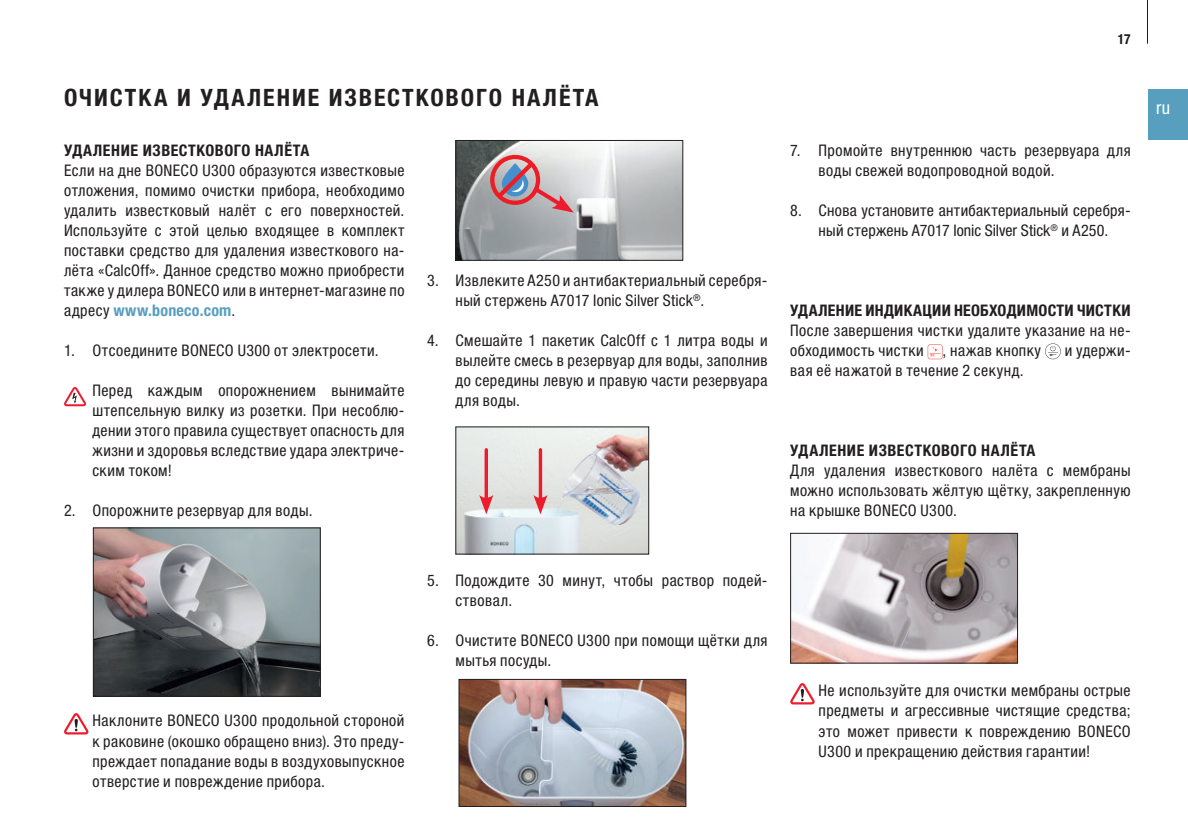
<style>
.page{position:relative;width:1188px;height:838px;background:#fff}
.page>*{position:absolute;margin:0;border:0;box-sizing:border-box;transform-origin:0 0}
.t1{font:700 condensed 24px "Helvetica Neue LTW1 G";letter-spacing:.08em;color:#231f20}
.t2{font:condensed 18px "Helvetica Neue LTW1 G";color:#fff}
.t3{font:condensed 16px/20px "Helvetica Neue LTW1 G";letter-spacing:.03em;color:#231f20;text-align:justify}
.t4{font:700 condensed 16px "Helvetica Neue LTW1 G";letter-spacing:.03em;color:#231f20}
.t5{font:700 condensed 14px "Helvetica Neue LTW1 G";color:#231f20;scale:.96 1}
.s1{font-weight:700;color:#589ebf}
</style>
<div class="page">
<div style="left:1147px;top:89px;width:40px;height:51px;background:#589ebf"></div>
<hr style="left:1146px;top:0;width:1px;height:44px;background:#231f20">
<svg style="left:64px;top:387px;width:22px;height:19px"></svg>
<svg style="left:64px;top:713px;width:24px;height:21px"></svg>
<svg style="left:927px;top:344px;width:15px;height:15px"></svg>
<svg style="left:1045px;top:343px;width:15px;height:16px"></svg>
<svg style="left:790px;top:683px;width:24px;height:21px"></svg>
<img style="left:95px;top:529px;width:223px;height:165px">
<div style="left:93px;top:527px;width:227px;height:169px;border:1px solid #231f20"></div>
<img style="left:457px;top:142px;width:224px;height:116px">
<div style="left:455px;top:140px;width:228px;height:120px;border:1px solid #231f20"></div>
<svg style="left:490px;top:155px;width:83px;height:57px;background:#c09ca5"></svg>
<img style="left:460px;top:681px;width:224px;height:123px">
<div style="left:458px;top:679px;width:228px;height:127px;border:1px solid #231f20"></div>
<img style="left:457px;top:428px;width:190px;height:124px">
<svg style="left:484px;top:449px;width:4px;height:46px"></svg>
<svg style="left:479px;top:495px;width:14px;height:19px"></svg>
<svg style="left:538px;top:449px;width:4px;height:46px"></svg>
<svg style="left:533px;top:495px;width:14px;height:19px"></svg>
<img style="left:792px;top:535px;width:223px;height:126px">
<div style="left:790px;top:533px;width:227px;height:130px;border:1px solid #231f20"></div>
<h1 class="t1" style="left:64px;top:83px;width:536px">ОЧИСТКА И УДАЛЕНИЕ ИЗВЕСТКОВОГО НАЛЁТА</h1>
<p class="t4" style="left:64px;top:141px;width:247px">УДАЛЕНИЕ ИЗВЕСТКОВОГО НАЛЁТА</p>
<p class="t3" style="left:64px;top:160px;width:342px">Если на дне BONECO U300 образуются известковые отложения, помимо очистки прибора, необходимо удалить известковый налёт с его поверхностей.<br>Используйте с этой целью входящее в комплект поставки средство для удаления известкового на&shy;лёта «CalcOff». Данное средство можно приобрести также у дилера BONECO или в интернет-магазине по адресу <span class="s1">www.boneco.com</span>.</p>
<p class="t3" style="left:64px;top:340px;width:316px">1. Отсоедините BONECO U300 от электросети.</p>
<p class="t3" style="left:92px;top:380px;width:313px">Перед каждым опорожнением вынимайте штепсельную вилку из розетки. При несоблю&shy;дении этого правила существует опасность для жизни и здоровья вследствие удара электриче&shy;ским током!</p>
<p class="t3" style="left:64px;top:500px;width:250px">2. Опорожните резервуар для воды.</p>
<p class="t3" style="left:92px;top:710px;width:313px">Наклоните BONECO U300 продольной стороной к раковине (окошко обращено вниз). Это преду&shy;преждает попадание воды в воздуховыпускное отверстие и повреждение прибора.</p>
<p class="t3" style="left:455px;top:270px;width:313px;text-indent:-28px">3. Извлеките A250 и антибактериальный серебря&shy;ный стержень A7017 Ionic Silver Stick<sup>®</sup>.</p>
<p class="t3" style="left:455px;top:330px;width:313px;text-indent:-28px">4. Смешайте 1 пакетик CalcOff с 1 литра воды и вылейте смесь в резервуар для воды, заполнив до середины левую и правую части резервуара для воды.</p>
<p class="t3" style="left:455px;top:570px;width:313px;text-indent:-28px">5. Подождите 30 минут, чтобы раствор подей&shy;ствовал.</p>
<p class="t3" style="left:455px;top:630px;width:313px;text-indent:-28px">6. Очистите BONECO U300 при помощи щётки для мытья посуды.</p>
<p class="t5" style="left:1117px;top:30px;width:15px">17</p>
<p class="t3" style="left:818px;top:140px;width:313px;text-indent:-28px">7. Промойте внутреннюю часть резервуара для воды свежей водопроводной водой.</p>
<p class="t3" style="left:790px;top:200px;width:342px;text-align:center">8. Снова установите антибактериальный серебря&shy;ный стержень A7017 Ionic Silver Stick<sup>®</sup> и A250.</p>
<p class="t4" style="left:790px;top:301px;width:342px">УДАЛЕНИЕ ИНДИКАЦИИ НЕОБХОДИМОСТИ ЧИСТКИ</p>
<p class="t3" style="left:790px;top:320px;width:342px">После завершения чистки удалите указание на не&shy;обходимость чистки , нажав кнопку</p>
<p class="t3" style="left:1064px;top:340px;width:67px">и удержи-</p>
<p class="t3" style="left:790px;top:360px;width:235px">вая её нажатой в течение 2 секунд.</p>
<p class="t4" style="left:790px;top:441px;width:247px">УДАЛЕНИЕ ИЗВЕСТКОВОГО НАЛЁТА</p>
<p class="t3" style="left:790px;top:460px;width:342px">Для удаления известкового налёта с мембраны можно использовать жёлтую щётку, закрепленную на крышке BONECO U300.</p>
<p class="t3" style="left:818px;top:680px;width:313px">Не используйте для очистки мембраны острые предметы и агрессивные чистящие средства; это может привести к повреждению BONECO U300 и прекращению действия гарантии!</p>
<p class="t2" style="left:1155px;top:97px;width:15px">ru</p>
</div>
